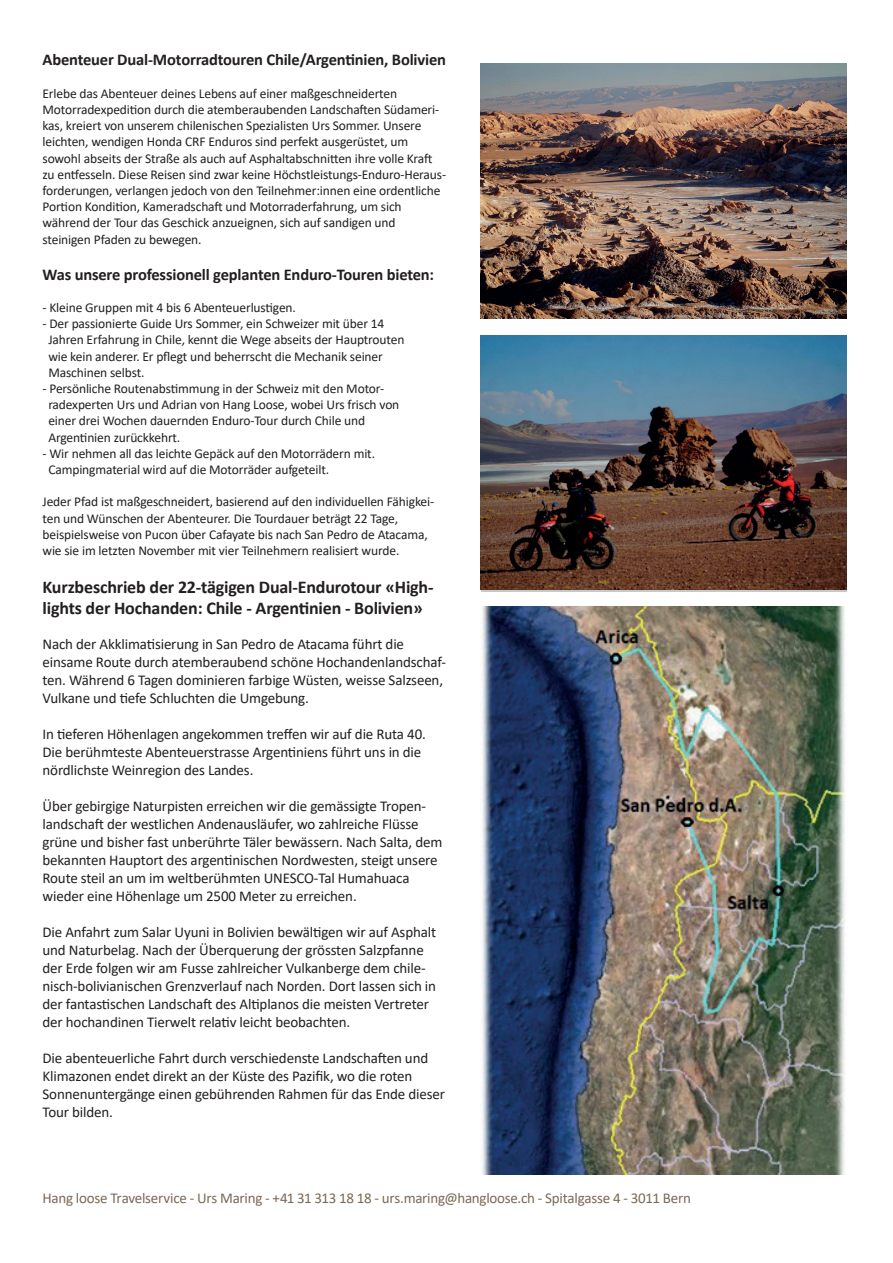
<style>
.page{position:relative;width:893px;height:1263px;background:#fff}
.page>*{position:absolute;margin:0;border:0;box-sizing:border-box;transform-origin:0 0}
.t1{font:700 18px/21.6px "Calibri";letter-spacing:-.01em;color:#231f20}
.t2{font:700 16.5px "Calibri";letter-spacing:-.01em;color:#231f20}
.t3{font:15px/18px "Calibri";letter-spacing:-.01em;color:#231f20}
.t4{font:15px "Calibri";letter-spacing:-.015em;color:#7c6954}
.t5{font:13.5px/16.2px "Calibri";letter-spacing:-.01em;color:#231f20}
.t6{font:12px "Myriad Pro";letter-spacing:.02em;color:#7c6954}
</style>
<div class="page">
<img style="left:481px;top:64px;width:366px;height:255px">
<img style="left:481px;top:336px;width:366px;height:253px">
<img style="left:481px;top:607px;width:366px;height:567px">
<p class="t2" style="left:43px;top:48px;width:405px">Abenteuer Dual-Motorradtouren Chile/Argentinien, Bolivien</p>
<p class="t5" style="left:43px;top:85px;width:405px">Erlebe das Abenteuer deines Lebens auf einer maßgeschneiderten Motorradexpedition durch die atemberaubenden Landschaften Südameri&shy;kas, kreiert von unserem chilenischen Spezialisten Urs Sommer. Unsere leichten, wendigen Honda CRF Enduros sind perfekt ausgerüstet, um sowohl abseits der Straße als auch auf Asphaltabschnitten ihre volle Kraft zu entfesseln. Diese Reisen sind zwar keine Höchstleistungs-Enduro-Heraus&shy;forderungen, verlangen jedoch von den Teilnehmer:innen eine ordentliche Portion Kondition, Kameradschaft und Motorraderfahrung, um sich während der Tour das Geschick anzueignen, sich auf sandigen und steinigen Pfaden zu bewegen.</p>
<p class="t2" style="left:43px;top:262px;width:393px">Was unsere professionell geplanten Enduro-Touren bieten:</p>
<p class="t5" style="left:43px;top:299px;width:255px">- Kleine Gruppen mit 4 bis 6 Abenteuerlustigen.</p>
<p class="t5" style="left:48px;top:315px;width:358px;text-indent:-6px">- Der passionierte Guide Urs Sommer, ein Schweizer mit über 14<br>Jahren Erfahrung in Chile, kennt die Wege abseits der Hauptrouten wie kein anderer. Er pflegt und beherrscht die Mechanik seiner Maschinen selbst.</p>
<p class="t5" style="left:48px;top:380px;width:353px;text-indent:-6px">- Persönliche Routenabstimmung in der Schweiz mit den Motor&shy;radexperten Urs und Adrian von Hang Loose, wobei Urs frisch von einer drei Wochen dauernden Enduro-Tour durch Chile und Argentinien zurückkehrt.</p>
<p class="t5" style="left:48px;top:445px;width:328px;text-indent:-6px">- Wir nehmen all das leichte Gepäck auf den Motorrädern mit.<br>Campingmaterial wird auf die Motorräder aufgeteilt.</p>
<p class="t5" style="left:43px;top:493px;width:393px">Jeder Pfad ist maßgeschneidert, basierend auf den individuellen Fähigkei&shy;ten und Wünschen der Abenteurer. Die Tourdauer beträgt 22 Tage, beispielsweise von Pucon über Cafayate bis nach San Pedro de Atacama, wie sie im letzten November mit vier Teilnehmern realisiert wurde.</p>
<h1 class="t1" style="left:43px;top:576px;width:393px">Kurzbeschrieb der 22-tägigen Dual-Endurotour «High&shy;lights der Hochanden: Chile - Argentinien - Bolivien»</h1>
<p class="t3" style="left:43px;top:634px;width:405px">Nach der Akklimatisierung in San Pedro de Atacama führt die einsame Route durch atemberaubend schöne Hochandenlandschaf&shy;ten. Während 6 Tagen dominieren farbige Wüsten, weisse Salzseen, Vulkane und tiefe Schluchten die Umgebung.</p>
<p class="t3" style="left:43px;top:724px;width:385px">In tieferen Höhenlagen angekommen treffen wir auf die Ruta 40.<br>Die berühmteste Abenteuerstrasse Argentiniens führt uns in die nördlichste Weinregion des Landes.</p>
<p class="t3" style="left:43px;top:796px;width:401px">Über gebirgige Naturpisten erreichen wir die gemässigte Tropen&shy;landschaft der westlichen Andenausläufer, wo zahlreiche Flüsse grüne und bisher fast unberührte Täler bewässern. Nach Salta, dem bekannten Hauptort des argentinischen Nordwesten, steigt unsere Route steil an um im weltberühmten UNESCO-Tal Humahuaca wieder eine Höhenlage um 2500 Meter zu erreichen.</p>
<p class="t3" style="left:43px;top:922px;width:395px">Die Anfahrt zum Salar Uyuni in Bolivien bewältigen wir auf Asphalt und Naturbelag. Nach der Überquerung der grössten Salzpfanne der Erde folgen wir am Fusse zahlreicher Vulkanberge dem chile&shy;nisch-bolivianischen Grenzverlauf nach Norden. Dort lassen sich in der fantastischen Landschaft des Altiplanos die meisten Vertreter der hochandinen Tierwelt relativ leicht beobachten.</p>
<p class="t3" style="left:43px;top:1048px;width:404px">Die abenteuerliche Fahrt durch verschiedenste Landschaften und Klimazonen endet direkt an der Küste des Pazifik, wo die roten Sonnenuntergänge einen gebührenden Rahmen für das Ende dieser Tour bilden.</p>
<p class="t4" style="left:43px;top:1187px;width:650px">Hang loose Travelservice - Urs Maring - +41 31 313 18 18 - urs.maring@hangloose.ch - Spitalgasse 4 - 3011 Bern</p>
<p class="t6" style="left:43px;top:1189px;width:8px">2</p>
<p class="t6" style="left:93px;top:1189px;width:92px">COSTA RICA › XXX</p>
</div>
